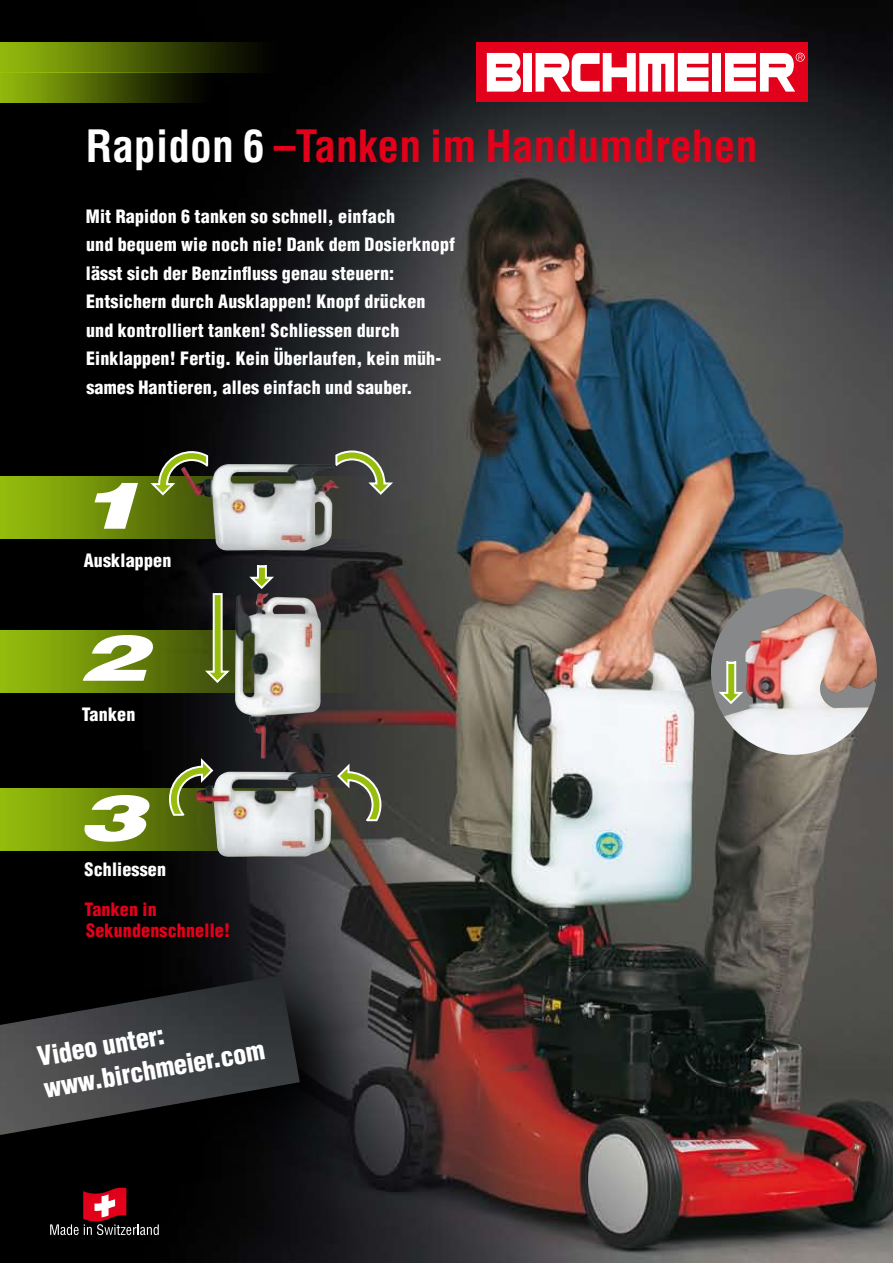
<style>
.page{position:relative;width:893px;height:1263px;background:#fff}
.page>*{position:absolute;margin:0;border:0;box-sizing:border-box;transform-origin:0 0}
.t1{font:italic 900 64.05px "Helvetica";color:#fff;scale:1.6 1}
.t2{font:700 condensed 43.5px "Helvetica";letter-spacing:.005em;color:#e2001a}
.t3{font:900 condensed 26.1px/32.2px "Helvetica";color:#fff}
.t4{font:900 condensed 18px/28.5px "Helvetica";letter-spacing:.01em;color:#fff}
.t5{font:900 condensed 18px/21.6px "Helvetica";letter-spacing:.01em;color:#e2001a}
.s1{color:#fff}
</style>
<div class="page">
<img style="left:42px;top:0;width:851px;height:1263px">
<div style="left:0;top:0;width:42px;height:1263px;background:#000"></div>
<div style="left:476px;top:42px;width:332px;height:60px;background:#e2001a"></div>
<div style="left:523px;top:53px;width:9px;height:39px;background:#fff"></div>
<div style="left:712px;top:53px;width:9px;height:39px;background:#fff"></div>
<svg style="left:487px;top:53px;width:34px;height:39px"></svg>
<svg style="left:535px;top:53px;width:173px;height:39px"></svg>
<svg style="left:725px;top:53px;width:80px;height:39px"></svg>
<div style="left:711px;top:588px;width:166px;height:167px;background:#87888a;border-radius:50%"></div>
<img style="left:724px;top:594px;width:153px;height:161px">
<div style="left:0;top:955px;width:390px;height:280px;background:#000;opacity:.9"></div>
<img style="left:0;top:975px;width:300px;height:160px">
<img style="left:0;top:43px;width:281px;height:30px">
<img style="left:0;top:73px;width:215px;height:30px">
<svg style="left:716px;top:662px;width:27px;height:42px"></svg>
<img style="left:0;top:630px;width:374px;height:62px">
<img style="left:0;top:788px;width:374px;height:62px">
<img style="left:0;top:476px;width:374px;height:63px">
<svg style="left:150px;top:450px;width:59px;height:45px;background:#647235"></svg>
<svg style="left:334px;top:449px;width:61px;height:46px;background:#636a4f"></svg>
<svg style="left:203px;top:592px;width:27px;height:91px;background:#657337"></svg>
<svg style="left:337px;top:764px;width:45px;height:58px;background:#66694a"></svg>
<svg style="left:168px;top:756px;width:46px;height:61px;background:#5a672e"></svg>
<svg style="left:247px;top:565px;width:27px;height:24px"></svg>
<img style="left:235px;top:593px;width:86px;height:165px">
<img style="left:181px;top:464px;width:159px;height:87px">
<img style="left:195px;top:772px;width:138px;height:85px">
<h2 class="t2" style="left:86px;top:119px;width:673px"><span class="s1">Rapidon 6</span> –Tanken im Handumdrehen</h2>
<p class="t4" style="left:86px;top:202px;width:371px">Mit Rapidon 6 tanken so schnell, einfach<br>und bequem wie noch nie! Dank dem Dosierknopf lässt sich der Benzinfluss genau steuern:<br>Entsichern durch Ausklappen! Knopf drücken und kontrolliert tanken! Schliessen durch Einklappen! Fertig. Kein Überlaufen, kein müh&shy;sames Hantieren, alles einfach und sauber.</p>
<h1 class="t1" style="left:77px;top:464px;width:44px">1</h1>
<p class="t4" style="left:84px;top:546px;width:89px">Ausklappen</p>
<h1 class="t1" style="left:77px;top:616px;width:44px">2</h1>
<p class="t4" style="left:82px;top:700px;width:55px">Tanken</p>
<h1 class="t1" style="left:77px;top:776px;width:44px">3</h1>
<p class="t4" style="left:84px;top:855px;width:83px">Schliessen</p>
<p class="t5" style="left:85px;top:898px;width:147px">Tanken in<br>Sekundenschnelle!</p>
<h3 class="t3" style="left:35px;top:1041px;width:226px;rotate:-10deg">Video unter: www.birchmeier.com</h3>
</div>
